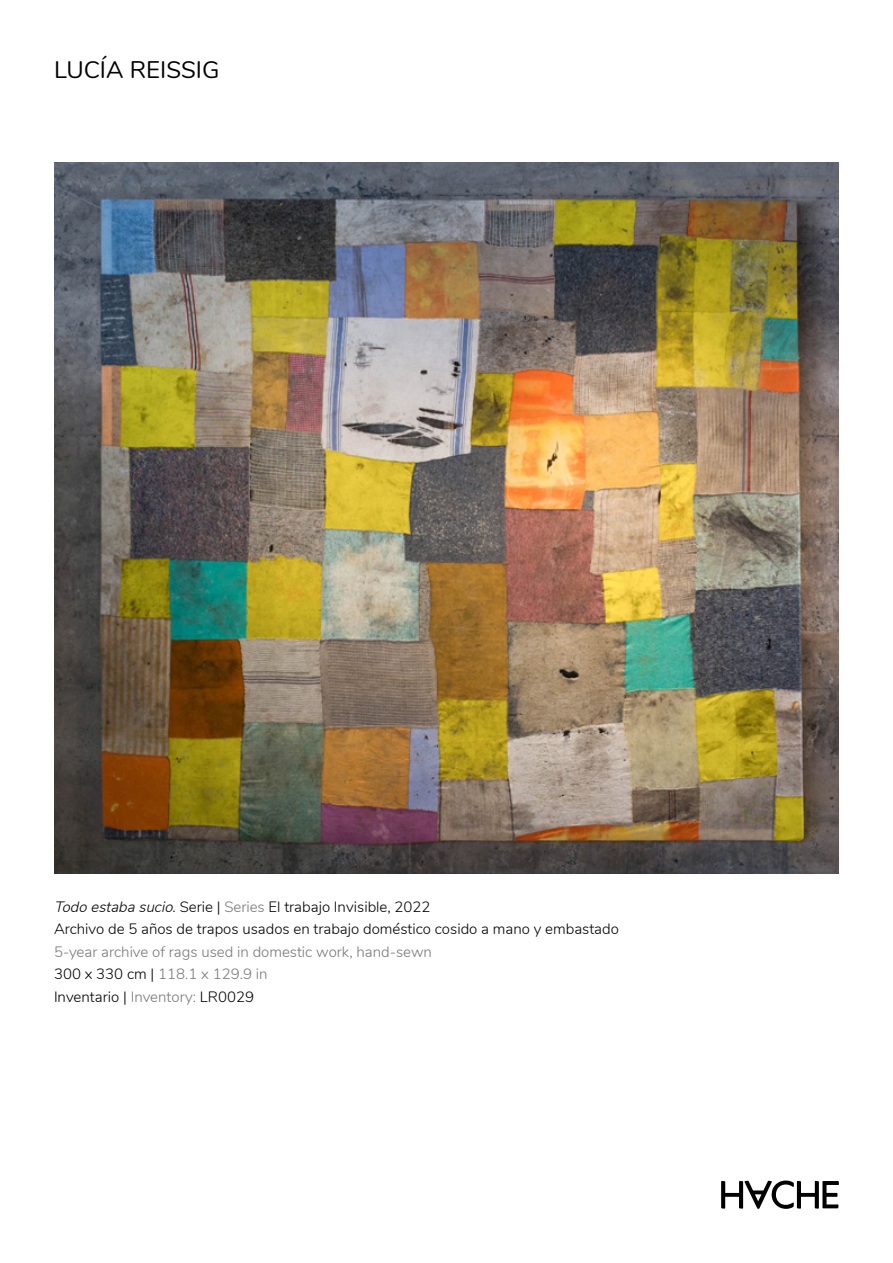
<style>
.page{position:relative;width:893px;height:1263px;background:#fff}
.page>*{position:absolute;margin:0;border:0;box-sizing:border-box;transform-origin:0 0}
.t1{font:24px "Nunito";color:#000}
.t2{font:300 15px/22.5px "Nunito";color:#000}
.t3{font:300 15px/22.5px "Nunito";color:#77787b}
.s1{font-style:italic}
.s2{color:#77787b}
.s3{color:#000}
</style>
<div class="page">
<svg style="left:721px;top:1180px;width:118px;height:29px"></svg>
<img style="left:54px;top:163px;width:785px;height:711px">
<h1 class="t1" style="left:54px;top:52px;width:167px">LUCÍA REISSIG</h1>
<p class="t2" style="left:54px;top:894px;width:566px"><span class="s1">Todo estabasucio</span>. Serie | <span class="s2">Series</span> El trabajo Invisible, 2022<br>Archivo de 5 años de trapos usados en trabajo doméstico cosido a mano y embastado</p>
<p class="t3" style="left:54px;top:939px;width:379px">5-year archive of rags used in domestic work, hand-sewn<br><span class="s3">300 x 330 cm |</span> 118.1 x 129.9 in<br><span class="s3">Inventario |</span> Inventory: <span class="s3">LR0029</span></p>
</div>
